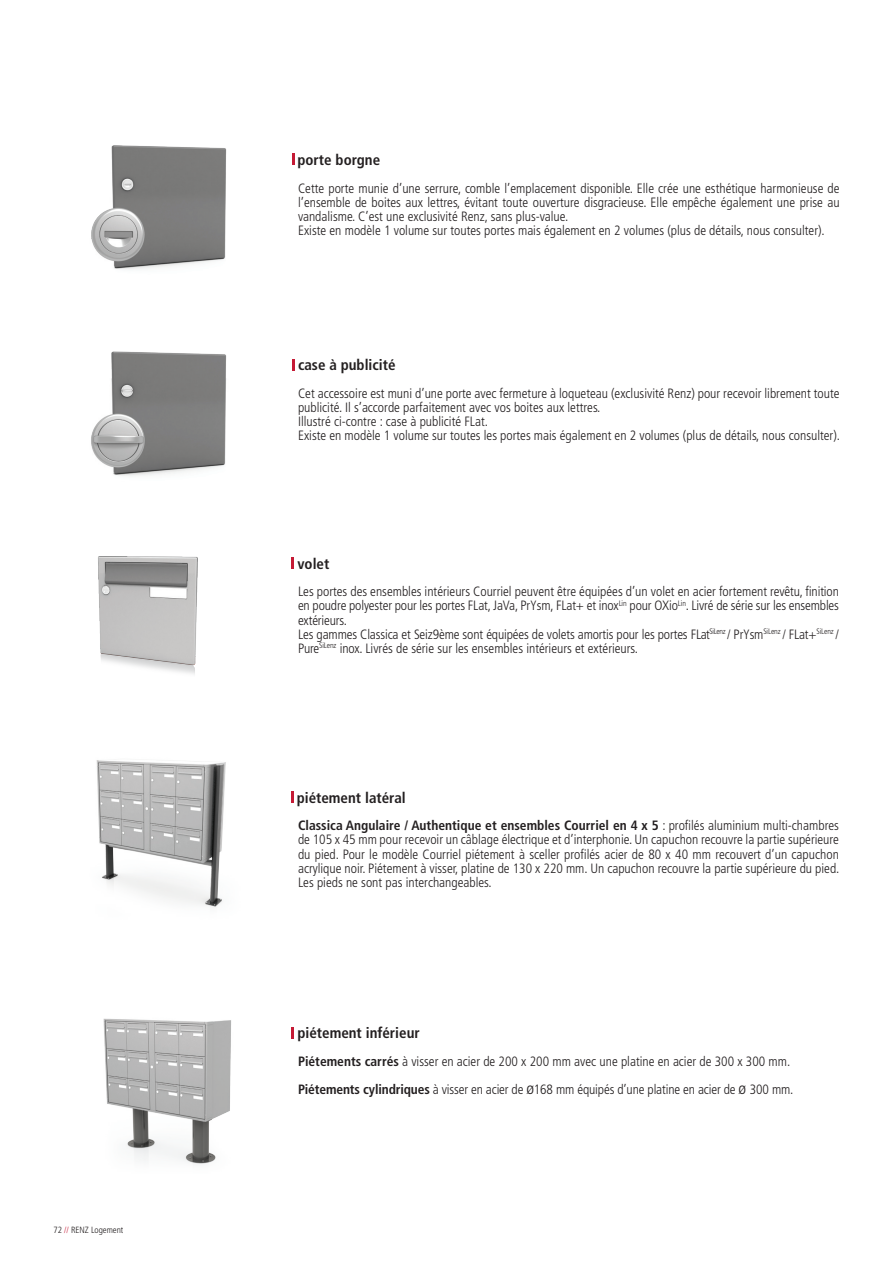
<style>
.page{position:relative;width:893px;height:1263px;background:#fff}
.page>*{position:absolute;margin:0;border:0;box-sizing:border-box;transform-origin:0 0}
.t1{font:700 condensed 15px "Frutiger LT Pro";color:#231f20}
.Technique{font:300 condensed 13.5px/14.1px "Frutiger LT Pro";color:#231f20;text-align:justify}
.t2{font:300 condensed 9px "Frutiger LT Pro";color:#231f20}
.s1{color:#c51a35}
.s2{font-weight:700}
.s3{font-size:16.5px}
</style>
<div class="page">
<img style="left:98px;top:556px;width:100px;height:119px">
<img style="left:96px;top:760px;width:130px;height:148px">
<img style="left:103px;top:1018px;width:128px;height:147px">
<svg style="left:292px;top:557px;width:2px;height:12px"></svg>
<svg style="left:292px;top:791px;width:2px;height:12px"></svg>
<svg style="left:292px;top:1027px;width:2px;height:11px"></svg>
<img style="left:91px;top:351px;width:136px;height:126px">
<img style="left:91px;top:145px;width:136px;height:125px">
<svg style="left:292px;top:154px;width:2px;height:11px"></svg>
<svg style="left:292px;top:360px;width:2px;height:11px"></svg>
<p class="t2" style="left:54px;top:1225px;width:71px">72 <span class="s1">//</span> RENZ Logement</p>
<p class="t1" style="left:298px;top:151px;width:84px">porte borgne</p>
<p class="Technique" style="left:298px;top:181px;width:543px">Cette porte munie d’une serrure, comble l’emplacement disponible. Elle crée une esthétique harmonieuse de l’ensemble de boites aux lettres, évitant toute ouverture disgracieuse. Elle empêche également une prise au vandalisme. C’est une exclusivité Renz, sans plus-value.</p>
<p class="Technique" style="left:298px;top:223px;width:528px">Existe en modèle 1 volume sur toutes portes mais également en 2 volumes (plus de détails, nous consulter).</p>
<p class="t1" style="left:298px;top:356px;width:99px">case à publicité</p>
<p class="Technique" style="left:298px;top:387px;width:543px">Cet accessoire est muni d’une porte avec fermeture à loqueteau (exclusivité Renz) pour recevoir librement toute publicité. Il s’accorde parfaitement avec vos boites aux lettres.</p>
<p class="Technique" style="left:298px;top:415px;width:192px">Illustré ci-contre : case à publicité FLat.</p>
<p class="Technique" style="left:298px;top:429px;width:544px">Existe en modèle 1 volume sur toutes les portes mais également en 2 volumes (plus de détails, nous consulter).</p>
<p class="t1" style="left:297px;top:554px;width:33px">volet</p>
<p class="Technique" style="left:298px;top:585px;width:542px">Les portes des ensembles intérieurs Courriel peuvent être équipées d’un volet en acier fortement revêtu, finition en poudre polyester pour les portes FLat, JaVa, PrYsm, FLat+ et inox<sup>Lin</sup> pour OXio<sup>Lin</sup>. Livré de série sur les ensembles extérieurs.</p>
<p class="Technique" style="left:298px;top:627px;width:542px">Les gammes Classica et Seiz9ème sont équipées de volets amortis pour les portes FLat<sup>SiLenz</sup> / PrYsm<sup>SiLenz</sup> / FLat+<sup>SiLenz</sup> /<br>Pure<sup>SiLenz</sup> inox. Livrés de série sur les ensembles intérieurs et extérieurs.</p>
<p class="t1" style="left:297px;top:788px;width:111px">piétement latéral</p>
<p class="Technique" style="left:298px;top:819px;width:543px"><span class="s2">Classica Angulaire / Authentique et ensembles Courriel en 4 x 5</span> : profilés aluminium multi-chambres de 105 x 45 mm pour recevoir un câblage électrique et d’interphonie. Un capuchon recouvre la partie supérieure du pied. Pour le modèle Courriel piétement à sceller profilés acier de 80 x 40 mm recouvert d’un capuchon acrylique noir. Piétement à visser, platine de 130 x 220 mm. Un capuchon recouvre la partie supérieure du pied.<br>Les pieds ne sont pas interchangeables.</p>
<p class="t1" style="left:297px;top:1024px;width:124px">piétement inférieur</p>
<p class="Technique" style="left:298px;top:1054px;width:494px"><span class="s2">Piétements carrés</span> à visser en acier de 200 x 200 mm avec une platine en acier de 300 x 300 mm.</p>
<p class="Technique" style="left:298px;top:1083px;width:497px"><span class="s2">Piétements cylindriques</span> à visser en acier de <span class="s3">ø</span>168 mm équipés d’une platine en acier de <span class="s3">ø</span> 300 mm.</p>
</div>
